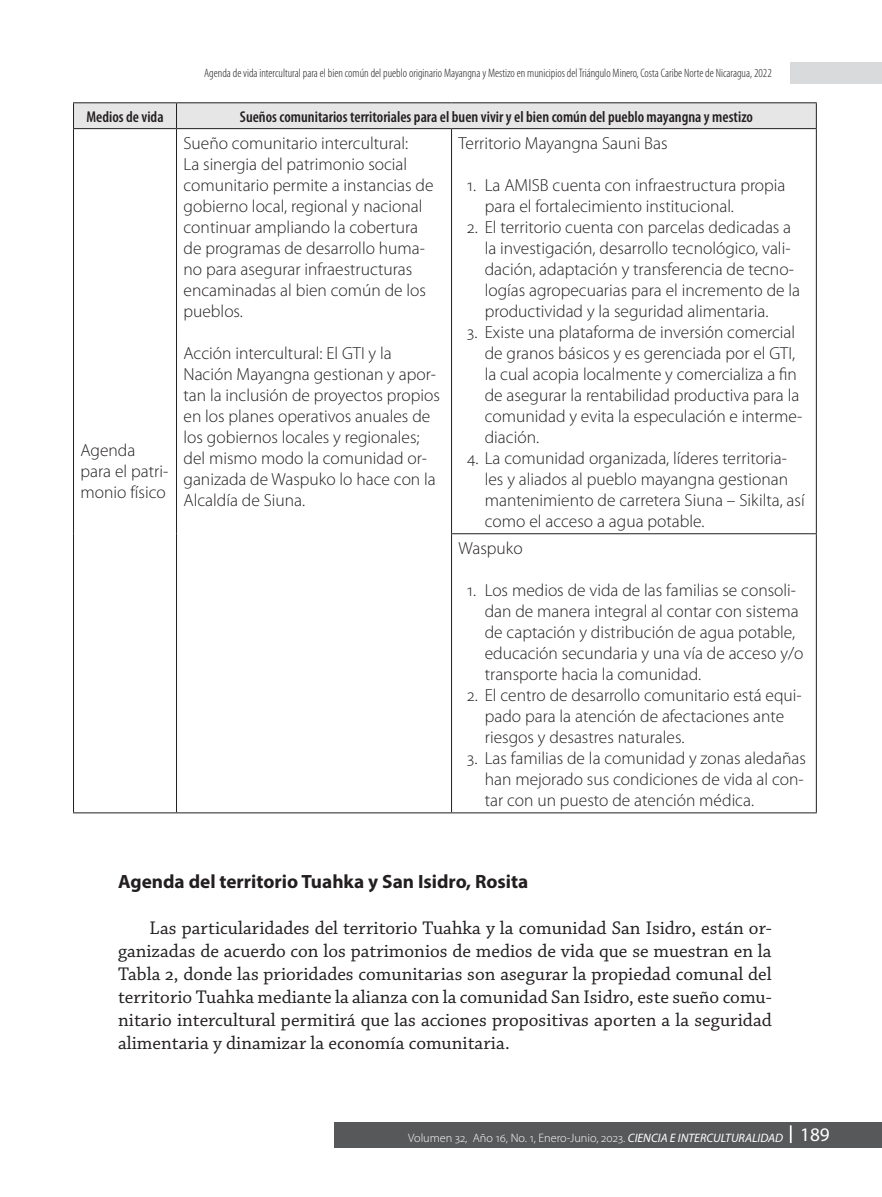
<style>
.page{position:relative;width:882px;height:1197px;background:#fff}
.page>*{position:absolute;margin:0;border:0;box-sizing:border-box;transform-origin:0 0}
.parrafo_02{font:19.25px/23.1px "Chaparral Pro";color:#231f20;text-align:justify}
.Titulo_02{font:700 19.25px "Myriad Pro";color:#231f20}
.viñeta_tabla{font:300 17.5px/21px "Myriad Pro";color:#231f20}
.Tabla{font:300 17.5px/21px "Myriad Pro";color:#231f20}
.titulo_02_tabla{font:600 condensed 15.75px "Myriad Pro";color:#231f20}
.t1{font:300 condensed 12.25px "Myriad Pro";color:#231f20}
.t2{font:300 12.25px "Myriad Pro";color:#fff}
.s1{font-weight:400;font-style:italic}
.s2{font-weight:400;font-size:19.25px}
</style>
<div class="page">
<div style="left:334px;top:1122px;width:548px;height:26px;background:#57585a"></div>
<div style="left:790px;top:62px;width:92px;height:21px;background:#d9dadc"></div>
<svg style="left:790px;top:1125px;width:2px;height:18px"></svg>
<hr style="left:73px;top:102px;width:104px;height:1px;background:#231f20">
<hr style="left:177px;top:102px;width:275px;height:1px;background:#231f20">
<hr style="left:452px;top:102px;width:365px;height:1px;background:#231f20">
<div style="left:73px;top:103px;width:744px;height:25px;background:#e7e6e6"></div>
<hr style="left:73px;top:128px;width:104px;height:1px;background:#231f20">
<hr style="left:73px;top:129px;width:1px;height:405px;background:#231f20">
<hr style="left:177px;top:128px;width:275px;height:1px;background:#231f20">
<hr style="left:176px;top:129px;width:1px;height:405px;background:#231f20">
<hr style="left:452px;top:128px;width:365px;height:1px;background:#231f20">
<hr style="left:451px;top:129px;width:1px;height:404px;background:#231f20">
<hr style="left:816px;top:129px;width:1px;height:404px;background:#231f20">
<hr style="left:73px;top:534px;width:1px;height:278px;background:#231f20">
<hr style="left:176px;top:534px;width:1px;height:278px;background:#231f20">
<hr style="left:451px;top:533px;width:366px;height:1px;background:#231f20">
<hr style="left:451px;top:534px;width:1px;height:278px;background:#231f20">
<hr style="left:816px;top:534px;width:1px;height:278px;background:#231f20">
<hr style="left:73px;top:812px;width:104px;height:1px;background:#231f20">
<hr style="left:177px;top:812px;width:275px;height:1px;background:#231f20">
<hr style="left:452px;top:812px;width:365px;height:1px;background:#231f20">
<p class="t1" style="left:204px;top:67px;width:569px">Agenda de vida intercultural para el bien común del pueblo originario Mayangna y Mestizo en municipios del Triángulo Minero, Costa Caribe Norte de Nicaragua, 2022</p>
<p class="titulo_02_tabla" style="left:86px;top:108px;width:79px">Medios de vida</p>
<p class="titulo_02_tabla" style="left:240px;top:108px;width:515px">Sueños comunitarios territoriales para el buen vivir y el bien común del pueblo mayangna y mestizo</p>
<p class="Tabla" style="left:81px;top:440px;width:89px">Agenda para el patri&shy;monio físico</p>
<p class="Tabla" style="left:184px;top:133px;width:252px">Sueño comunitario intercultural:<br>La sinergia del patrimonio social comunitario permite a instancias de gobierno local, regional y nacional continuar ampliando la cobertura de programas de desarrollo huma&shy;no para asegurar infraestructuras encaminadas al bien común de los pueblos.</p>
<p class="Tabla" style="left:184px;top:343px;width:258px">Acción intercultural: El GTI y la<br>Nación Mayangna gestionan y apor&shy;tan la inclusión de proyectos propios en los planes operativos anuales de los gobiernos locales y regionales; del mismo modo la comunidad or&shy;ganizada de Waspuko lo hace con la<br>Alcaldía de Siuna.</p>
<p class="Tabla" style="left:459px;top:133px;width:211px">Territorio Mayangna Sauni Bas</p>
<p class="viñeta_tabla" style="left:485px;top:175px;width:302px;text-indent:-18px">1. La AMISB cuenta con infraestructura propia para el fortalecimiento institucional.</p>
<p class="viñeta_tabla" style="left:485px;top:217px;width:317px;text-indent:-18px">2. El territorio cuenta con parcelas dedicadas a la investigación, desarrollo tecnológico, vali&shy;dación, adaptación y transferencia de tecno&shy;logías agropecuarias para el incremento de la productividad y la seguridad alimentaria.</p>
<p class="viñeta_tabla" style="left:485px;top:322px;width:319px;text-indent:-18px">3. Existe una plataforma de inversión comercial de granos básicos y es gerenciada por el GTI, la cual acopia localmente y comercializa a fin de asegurar la rentabilidad productiva para la comunidad y evita la especulación e interme&shy;diación.</p>
<p class="viñeta_tabla" style="left:485px;top:448px;width:321px;text-indent:-18px">4. La comunidad organizada, líderes territoria&shy;les y aliados al pueblo mayangna gestionan mantenimiento de carretera Siuna – Sikilta, así como el acceso a agua potable.</p>
<p class="Tabla" style="left:459px;top:538px;width:66px">Waspuko</p>
<p class="viñeta_tabla" style="left:485px;top:580px;width:320px;text-indent:-18px">1. Los medios de vida de las familias se consoli&shy;dan de manera integral al contar con sistema de captación y distribución de agua potable, educación secundaria y una vía de acceso y/o transporte hacia la comunidad.</p>
<p class="viñeta_tabla" style="left:485px;top:685px;width:318px;text-indent:-18px">2. El centro de desarrollo comunitario está equi&shy;pado para la atención de afectaciones ante riesgos y desastres naturales.</p>
<p class="viñeta_tabla" style="left:485px;top:748px;width:323px;text-indent:-18px">3. Las familias de la comunidad y zonas aledañas han mejorado sus condiciones de vida al con&shy;tar con un puesto de atención médica.</p>
<p class="Titulo_02" style="left:118px;top:869px;width:412px">Agenda del territorio Tuahka y San Isidro, Rosita</p>
<p class="parrafo_02" style="left:118px;top:917px;width:655px;text-indent:32px">Las particularidades del territorio Tuahka y la comunidad San Isidro, están or&shy;ganizadas de acuerdo con los patrimonios de medios de vida que se muestran en la Tabla 2, donde las prioridades comunitarias son asegurar la propiedad comunal del territorio Tuahka mediante la alianza con la comunidad San Isidro, este sueño comu&shy;nitario intercultural permitirá que las acciones propositivas aporten a la seguridad alimentaria y dinamizar la economía comunitaria.</p>
<p class="t2" style="left:408px;top:1131px;width:423px">Volumen 32, Año 16, No. 1, Enero-Junio, 2023. <span class="s1">CIENCIA E INTERCULTURALIDAD</span> <span class="s2">189</span></p>
</div>
